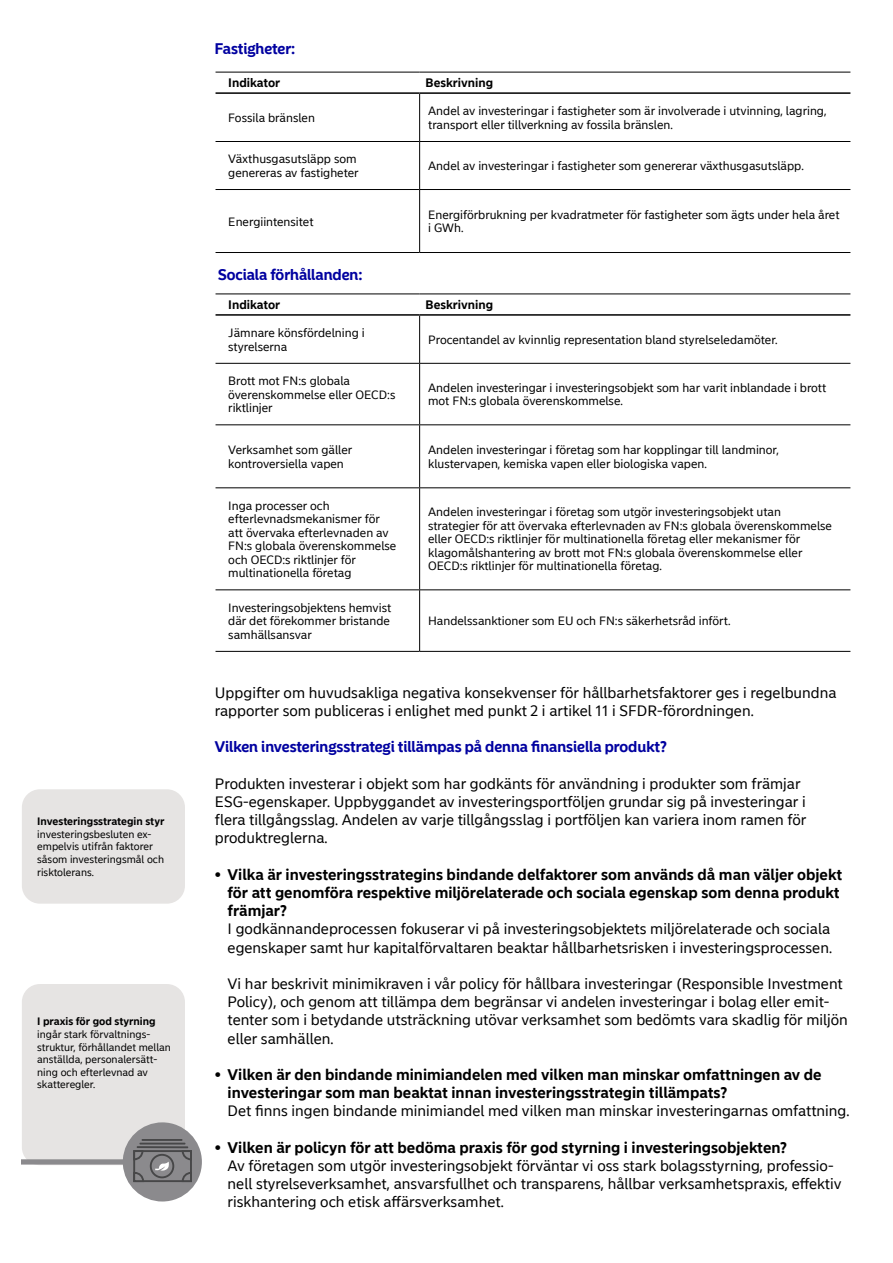
<style>
.page{position:relative;width:893px;height:1263px;background:#fff}
.page>*{position:absolute;margin:0;border:0;box-sizing:border-box;transform-origin:0 0}
.ESG_Body_text_no_ind{font:15px/18.1px "Nordea Sans Small";color:#000}
.t1{font:700 15px/18.1px "Nordea Sans Small";color:#000}
.ESG_Lomakesv__H2{font:700 15px "Nordea Sans Large";color:#0000a0}
.ESG_Lomake_SV__H2{font:700 15px "Nordea Sans Large";color:#0000a0}
.Taulukko_leipis_SV{font:12px/13.5px "Nordea Sans Small";color:#000}
.Header_row_SV{font:700 12px "Nordea Sans Small";color:#000}
.Info_and_image_text{font:10.5px/12.6px "Nordea Sans Small";color:#000}
.s1{font-weight:700}
.s2{font-weight:400}
</style>
<div class="page">
<div style="left:22px;top:789px;width:163px;height:115px;background:#e6e4e3;border-radius:18px"></div>
<div style="left:22px;top:984px;width:163px;height:181px;background:#e6e4e3;border-radius:18px"></div>
<hr style="left:216px;top:72px;width:204px;height:1px;background:#000">
<hr style="left:420px;top:72px;width:430px;height:1px;background:#000">
<hr style="left:216px;top:92px;width:204px;height:2px;background:#000">
<hr style="left:420px;top:92px;width:430px;height:2px;background:#000">
<hr style="left:419px;top:94px;width:1px;height:47px;background:#000">
<hr style="left:216px;top:141px;width:204px;height:1px;background:#000">
<hr style="left:420px;top:141px;width:430px;height:1px;background:#000">
<hr style="left:419px;top:142px;width:1px;height:47px;background:#000">
<hr style="left:216px;top:189px;width:204px;height:1px;background:#000">
<hr style="left:420px;top:189px;width:430px;height:1px;background:#000">
<hr style="left:419px;top:190px;width:1px;height:62px;background:#000">
<hr style="left:216px;top:252px;width:204px;height:1px;background:#000">
<hr style="left:420px;top:252px;width:430px;height:1px;background:#000">
<div style="left:123px;top:1122px;width:79px;height:79px;background:#8b8a8d;border-radius:39px"></div>
<svg style="left:133px;top:1139px;width:59px;height:44px"></svg>
<hr style="left:216px;top:294px;width:204px;height:1px;background:#000">
<hr style="left:420px;top:294px;width:430px;height:1px;background:#000">
<hr style="left:216px;top:314px;width:204px;height:2px;background:#000">
<hr style="left:420px;top:314px;width:430px;height:2px;background:#000">
<hr style="left:419px;top:316px;width:1px;height:47px;background:#000">
<hr style="left:216px;top:363px;width:204px;height:1px;background:#000">
<hr style="left:420px;top:363px;width:430px;height:1px;background:#000">
<hr style="left:419px;top:364px;width:1px;height:60px;background:#000">
<hr style="left:216px;top:424px;width:204px;height:1px;background:#000">
<hr style="left:420px;top:424px;width:430px;height:1px;background:#000">
<hr style="left:419px;top:425px;width:1px;height:62px;background:#000">
<hr style="left:216px;top:487px;width:204px;height:1px;background:#000">
<hr style="left:420px;top:487px;width:430px;height:1px;background:#000">
<hr style="left:419px;top:488px;width:1px;height:101px;background:#000">
<hr style="left:216px;top:589px;width:204px;height:1px;background:#000">
<hr style="left:420px;top:589px;width:430px;height:1px;background:#000">
<hr style="left:419px;top:590px;width:1px;height:61px;background:#000">
<hr style="left:216px;top:651px;width:204px;height:1px;background:#000">
<hr style="left:420px;top:651px;width:430px;height:1px;background:#000">
<p class="Info_and_image_text" style="left:37px;top:815px;width:129px"><span class="s1">Investeringsstrategin styr </span>investeringsbesluten ex&shy;empelvis utifrån faktorer såsom investeringsmål och risktolerans.</p>
<p class="Info_and_image_text" style="left:37px;top:1015px;width:135px"><span class="s1">I praxis för god styrning </span>ingår stark förvaltnings&shy;struktur, förhållandet mellan anställda, personalersätt&shy;ning och efterlevnad av skatteregler.</p>
<h2 class="ESG_Lomake_SV__H2" style="left:215px;top:39px;width:82px">Fastigheter:</h2>
<p class="Header_row_SV" style="left:228px;top:75px;width:53px">Indikator</p>
<p class="Header_row_SV" style="left:426px;top:75px;width:69px">Beskrivning</p>
<p class="Taulukko_leipis_SV" style="left:228px;top:111px;width:88px">Fossila bränslen</p>
<p class="Taulukko_leipis_SV" style="left:428px;top:104px;width:400px">Andel av investeringar i fastigheter som är involverade i utvinning, lagring, transport eller tillverkning av fossila bränslen.</p>
<p class="Taulukko_leipis_SV" style="left:228px;top:152px;width:132px">Växthusgasutsläpp som genereras av fastigheter</p>
<p class="Taulukko_leipis_SV" style="left:428px;top:159px;width:377px">Andel av investeringar i fastigheter som genererar växthusgasutsläpp.</p>
<p class="Taulukko_leipis_SV" style="left:228px;top:215px;width:87px">Energiintensitet</p>
<p class="Taulukko_leipis_SV" style="left:428px;top:208px;width:413px">Energiförbrukning per kvadratmeter för fastigheter som ägts under hela året i GWh.</p>
<h2 class="ESG_Lomakesv__H2" style="left:218px;top:265px;width:146px">Sociala förhållanden:</h2>
<p class="Header_row_SV" style="left:228px;top:297px;width:53px">Indikator</p>
<p class="Header_row_SV" style="left:426px;top:297px;width:69px">Beskrivning</p>
<p class="Taulukko_leipis_SV" style="left:228px;top:326px;width:138px">Jämnare könsfördelning i styrelserna</p>
<p class="Taulukko_leipis_SV" style="left:428px;top:333px;width:351px">Procentandel av kvinnlig representation bland styrelseledamöter.</p>
<p class="Taulukko_leipis_SV" style="left:228px;top:374px;width:169px">Brott mot FN:s globala överenskommelse eller OECD:s riktlinjer</p>
<p class="Taulukko_leipis_SV" style="left:428px;top:381px;width:400px">Andelen investeringar i investeringsobjekt som har varit inblandade i brott mot FN:s globala överenskommelse.</p>
<p class="Taulukko_leipis_SV" style="left:228px;top:443px;width:126px">Verksamhet som gäller kontroversiella vapen</p>
<p class="Taulukko_leipis_SV" style="left:428px;top:443px;width:352px">Andelen investeringar i företag som har kopplingar till landminor, klustervapen, kemiska vapen eller biologiska vapen.</p>
<p class="Taulukko_leipis_SV" style="left:228px;top:499px;width:170px">Inga processer och efterlevnadsmekanismer för att övervaka efterlevnaden av<br>FN:s globala överenskommelse och OECD:s riktlinjer för multinationella företag</p>
<p class="Taulukko_leipis_SV" style="left:428px;top:505px;width:405px">Andelen investeringar i företag som utgör investeringsobjekt utan strategier för att övervaka efterlevnaden av FN:s globala överenskommelse eller OECD:s riktlinjer för multinationella företag eller mekanismer för klagomålshantering av brott mot FN:s globala överenskommelse eller OECD:s riktlinjer för multinationella företag.</p>
<p class="Taulukko_leipis_SV" style="left:228px;top:601px;width:164px;text-align:justify">Investeringsobjektens hemvist där det förekommer bristande samhällsansvar</p>
<p class="Taulukko_leipis_SV" style="left:428px;top:614px;width:304px">Handelssanktioner som EU och FN:s säkerhetsråd infört.</p>
<p class="ESG_Body_text_no_ind" style="left:215px;top:684px;width:623px">Uppgifter om huvudsakliga negativa konsekvenser för hållbarhetsfaktorer ges i regelbundna rapporter som publiceras i enlighet med punkt 2 i artikel 11 i SFDR-förordningen.</p>
<h2 class="ESG_Lomakesv__H2" style="left:215px;top:738px;width:453px">Vilken investeringsstrategi tillämpas på denna finansiella produkt?</h2>
<p class="ESG_Body_text_no_ind" style="left:215px;top:775px;width:593px">Produkten investerar i objekt som har godkänts för användning i produkter som främjar ESG-egenskaper. Uppbyggandet av investeringsportföljen grundar sig på investeringar i flera tillgångsslag. Andelen av varje tillgångsslag i portföljen kan variera inom ramen för produktreglerna.</p>
<p class="ESG_Body_text_no_ind" style="left:228px;top:866px;width:616px;text-indent:-13px"><span class="s1">• Vilka är investeringsstrategins bindande delfaktorer som används då man väljer objekt för att genomföra respektive miljörelaterade och sociala egenskap som denna produkt främjar?<br></span>I godkännandeprocessen fokuserar vi på investeringsobjektets miljörelaterade och sociala egenskaper samt hur kapitalförvaltaren beaktar hållbarhetsrisken i investeringsprocessen.</p>
<p class="ESG_Body_text_no_ind" style="left:228px;top:975px;width:622px">Vi har beskrivit minimikraven i vår policy för hållbara investeringar (Responsible Investment Policy), och genom att tillämpa dem begränsar vi andelen investeringar i bolag eller emit&shy;tenter som i betydande utsträckning utövar verksamhet som bedömts vara skadlig för miljön eller samhällen.</p>
<p class="t1" style="left:228px;top:1066px;width:623px;text-indent:-13px">• Vilken är den bindande minimiandelen med vilken man minskar omfattningen av de investeringar som man beaktat innan investeringsstrategin tillämpats?<br><span class="s2">Det finns ingen bindande minimiandel med vilken man minskar investeringarnas omfattning.</span></p>
<p class="ESG_Body_text_no_ind" style="left:228px;top:1139px;width:615px;text-indent:-13px"><span class="s1">• Vilken är policyn för att bedöma praxis för god styrning i investeringsobjekten?<br></span>Av företagen som utgör investeringsobjekt förväntar vi oss stark bolagsstyrning, professio&shy;nell styrelseverksamhet, ansvarsfullhet och transparens, hållbar verksamhetspraxis, effektiv riskhantering och etisk affärsverksamhet.</p>
</div>
